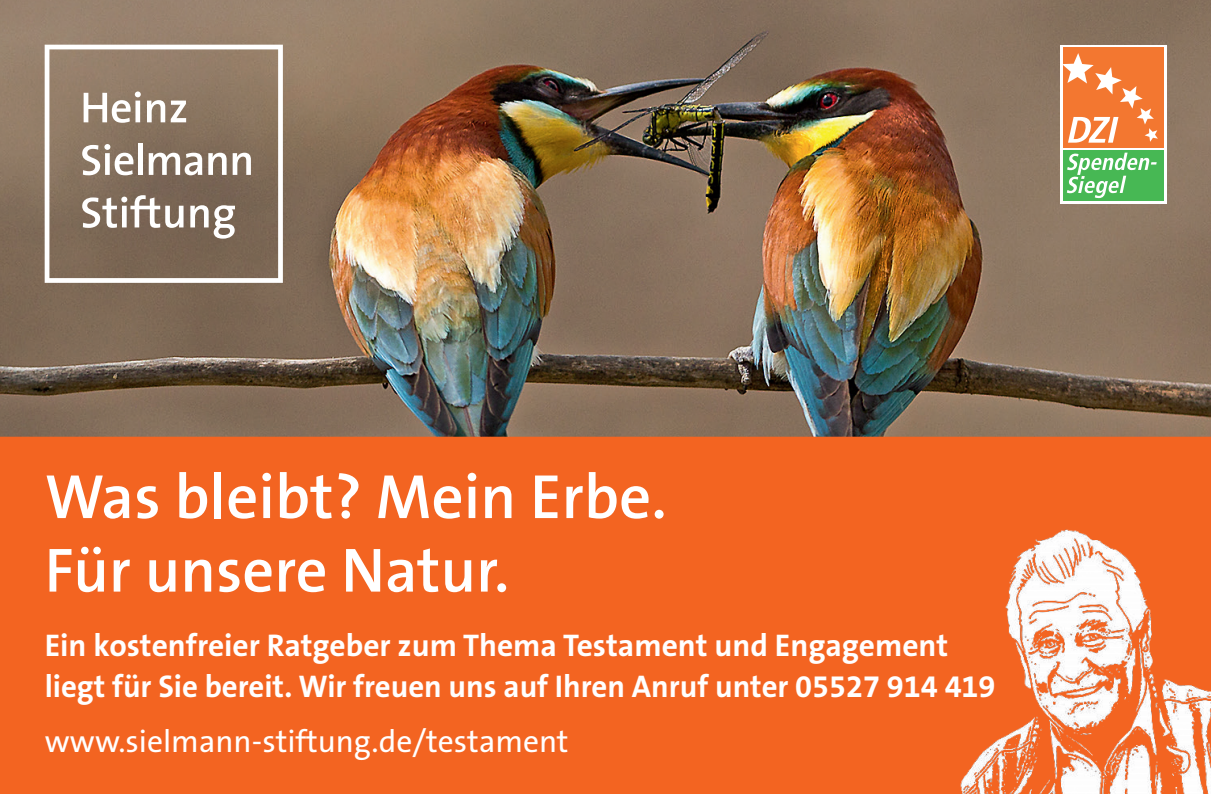
<style>
.page{position:relative;width:1211px;height:794px;background:#fff}
.page>*{position:absolute;margin:0;border:0;box-sizing:border-box;transform-origin:0 0}
.t1{font:600 63px/73.5px "The Sans B W6";color:#fff}
.t2{font:700 31.5px/40.2px "The Sans B W7";color:#fff}
.t3{font:31.5px "The Sans B W5 Plain";color:#fff}
</style>
<div class="page">
<img style="left:0;top:0;width:1210px;height:437px">
<div style="left:2px;top:438px;width:1207px;height:354px;background:#f36421"></div>
<div style="left:0;top:437px;width:1210px;height:357px;border:4px solid #f36421"></div>
<img style="left:956px;top:518px;width:254px;height:276px">
<svg style="left:45px;top:45px;width:238px;height:238px;background:#978574"></svg>
<svg style="left:1060px;top:45px;width:106px;height:158px"></svg>
<div style="left:1063px;top:48px;width:100px;height:100px;background:#f37730"></div>
<div style="left:1063px;top:150px;width:100px;height:50px;background:#47b854"></div>
<svg style="left:1066px;top:153px;width:90px;height:45px"></svg>
<svg style="left:1063px;top:53px;width:94px;height:90px"></svg>
<h1 class="t1" style="left:45px;top:460px;width:623px">Was bleibt? Mein Erbe.<br>Für unsere Natur.</h1>
<p class="t2" style="left:45px;top:626px;width:952px">Ein kostenfreier Ratgeber zum Thema Testament und Engagement liegt für Sie bereit. Wir freuen uns auf Ihren Anruf unter 05527 914 419</p>
<p class="t3" style="left:45px;top:721px;width:525px">www.sielmann-stiftung.de/testament</p>
</div>
